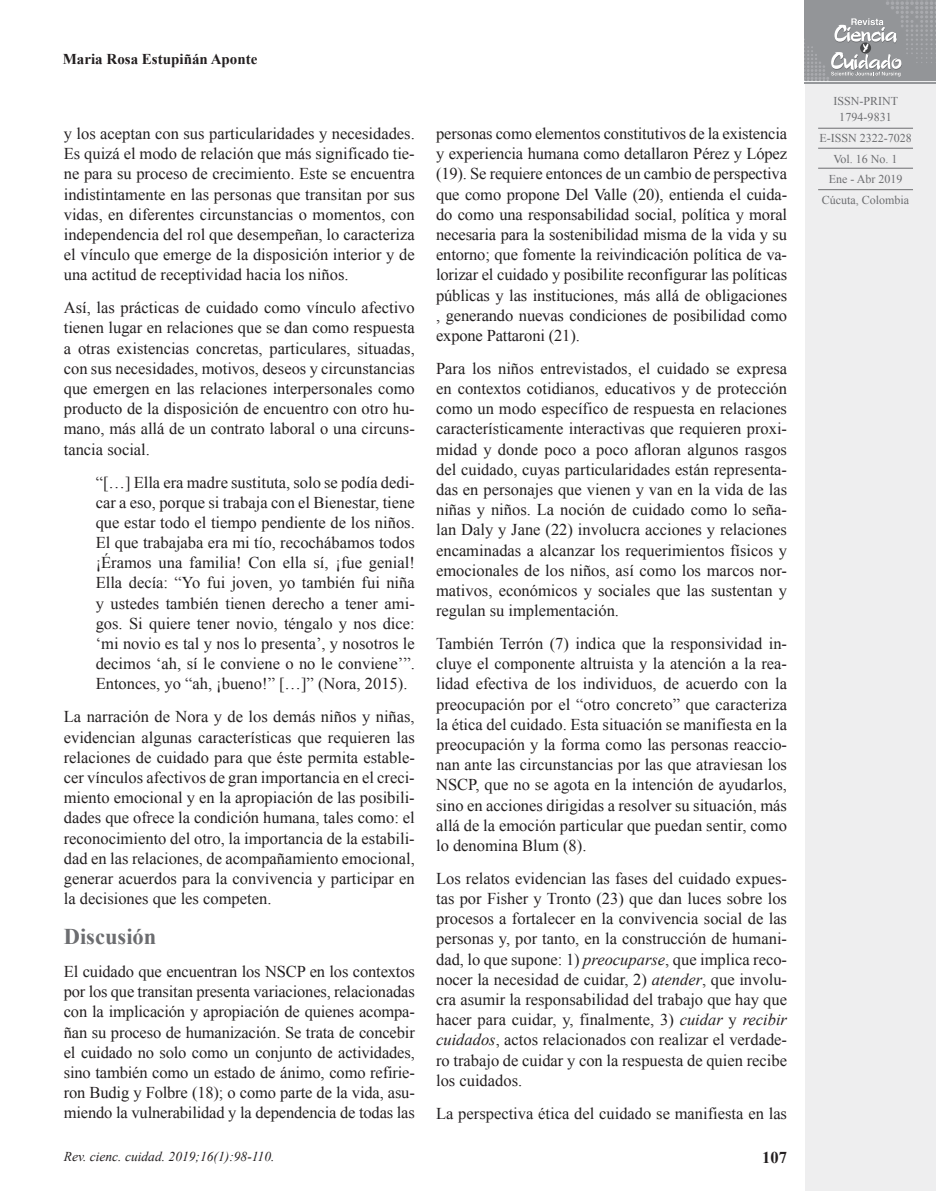
<style>
.page{position:relative;width:936px;height:1191px;background:#fff}
.page>*{position:absolute;margin:0;border:0;box-sizing:border-box;transform-origin:0 0}
.t1{font:700 22.5px "Times New Roman";color:#6c6d70}
.t2{font:16.5px/20.2px "Times New Roman";color:#231f20;text-align:justify}
.t3{font:700 16.5px "Times New Roman";color:#231f20}
.t4{font:700 15px "Times New Roman";color:#231f20}
.t5{font:italic 13.5px "Times New Roman";color:#231f20}
.t6{font:12px/20.7px "Times New Roman";color:#6c6d70;text-align:center}
.s1{font-style:italic}
</style>
<div class="page">
<div style="left:805px;top:0;width:130px;height:1191px;background:#eeeeef"></div>
<hr style="left:818px;top:128px;width:94px;height:1px;background:#6c6d70">
<hr style="left:818px;top:148px;width:94px;height:1px;background:#6c6d70">
<hr style="left:818px;top:168px;width:94px;height:1px;background:#6c6d70">
<hr style="left:818px;top:189px;width:94px;height:1px;background:#6c6d70">
<svg style="left:804px;top:0;width:132px;height:84px;background:#9e9fa2"></svg>
<p class="t4" style="left:63px;top:49px;width:196px">Maria Rosa Estupiñán Aponte</p>
<p class="t2" style="left:64px;top:123px;width:352px">y los aceptan con sus particularidades y necesidades.<br>Es quizá el modo de relación que más significado tie&shy;ne para su proceso de crecimiento. Este se encuentra indistintamente en las personas que transitan por sus vidas, en diferentes circunstancias o momentos, con independencia del rol que desempeñan, lo caracteriza el vínculo que emerge de la disposición interior y de una actitud de receptividad hacia los niños.</p>
<p class="t2" style="left:64px;top:297px;width:352px">Así, las prácticas de cuidado como vínculo afectivo tienen lugar en relaciones que se dan como respuesta a otras existencias concretas, particulares, situadas, con sus necesidades, motivos, deseos y circunstancias que emergen en las relaciones interpersonales como producto de la disposición de encuentro con otro hu&shy;mano, más allá de un contrato laboral o una circuns&shy;tancia social.</p>
<p class="t2" style="left:96px;top:471px;width:320px">“[…] Ella era madre sustituta, solo se podía dedi&shy;car a eso, porque si trabaja con el Bienestar, tiene que estar todo el tiempo pendiente de los niños.<br>El que trabajaba era mi tío, recochábamos todos ¡Éramos una familia! Con ella sí, ¡fue genial!<br>Ella decía: “Yo fui joven, yo también fui niña y ustedes también tienen derecho a tener ami&shy;gos. Si quiere tener novio, téngalo y nos dice: ‘mi novio es tal y nos lo presenta’, y nosotros le decimos ‘ah, sí le conviene o no le conviene’”.<br>Entonces, yo “ah, ¡bueno!” […]” (Nora, 2015).</p>
<p class="t2" style="left:64px;top:706px;width:352px">La narración de Nora y de los demás niños y niñas, evidencian algunas características que requieren las relaciones de cuidado para que éste permita estable&shy;cer vínculos afectivos de gran importancia en el creci&shy;miento emocional y en la apropiación de las posibili&shy;dades que ofrece la condición humana, tales como: el reconocimiento del otro, la importancia de la estabili&shy;dad en las relaciones, de acompañamiento emocional, generar acuerdos para la convivencia y participar en la decisiones que les competen.</p>
<h1 class="t1" style="left:64px;top:921px;width:94px">Discusión</h1>
<p class="t2" style="left:64px;top:961px;width:352px">El cuidado que encuentran los NSCP en los contextos por los que transitan presenta variaciones, relacionadas con la implicación y apropiación de quienes acompa&shy;ñan su proceso de humanización. Se trata de concebir el cuidado no solo como un conjunto de actividades, sino también como un estado de ánimo, como refirie&shy;ron Budig y Folbre (18); o como parte de la vida, asu&shy;miendo la vulnerabilidad y la dependencia de todas las</p>
<p class="t5" style="left:64px;top:1147px;width:212px">Rev. cienc. cuidad. 2019;16(1):98-110.</p>
<p class="t2" style="left:436px;top:123px;width:352px">personas como elementos constitutivos de la existencia y experiencia humana como detallaron Pérez y López (19). Se requiere entonces de un cambio de perspectiva que como propone Del Valle (20), entienda el cuida&shy;do como una responsabilidad social, política y moral necesaria para la sostenibilidad misma de la vida y su entorno; que fomente la reivindicación política de va&shy;lorizar el cuidado y posibilite reconfigurar las políticas públicas y las instituciones, más allá de obligaciones , generando nuevas condiciones de posibilidad como expone Pattaroni (21).</p>
<p class="t2" style="left:436px;top:358px;width:352px">Para los niños entrevistados, el cuidado se expresa en contextos cotidianos, educativos y de protección como un modo específico de respuesta en relaciones característicamente interactivas que requieren proxi&shy;midad y donde poco a poco afloran algunos rasgos del cuidado, cuyas particularidades están representa&shy;das en personajes que vienen y van en la vida de las niñas y niños. La noción de cuidado como lo seña&shy;lan Daly y Jane (22) involucra acciones y relaciones encaminadas a alcanzar los requerimientos físicos y emocionales de los niños, así como los marcos nor&shy;mativos, económicos y sociales que las sustentan y regulan su implementación.</p>
<p class="t2" style="left:436px;top:633px;width:352px">También Terrón (7) indica que la responsividad in&shy;cluye el componente altruista y la atención a la rea&shy;lidad efectiva de los individuos, de acuerdo con la preocupación por el “otro concreto” que caracteriza la ética del cuidado. Esta situación se manifiesta en la preocupación y la forma como las personas reaccio&shy;nan ante las circunstancias por las que atraviesan los NSCP, que no se agota en la intención de ayudarlos, sino en acciones dirigidas a resolver su situación, más allá de la emoción particular que puedan sentir, como lo denomina Blum (8).</p>
<p class="t2" style="left:436px;top:868px;width:352px">Los relatos evidencian las fases del cuidado expues&shy;tas por Fisher y Tronto (23) que dan luces sobre los procesos a fortalecer en la convivencia social de las personas y, por tanto, en la construcción de humani&shy;dad, lo que supone: 1) <span class="s1">preocuparse</span>, que implica reco&shy;nocer la necesidad de cuidar, 2) <span class="s1">atender</span>, que involu&shy;cra asumir la responsabilidad del trabajo que hay que hacer para cuidar, y, finalmente, 3) <span class="s1">cuidar</span> y <span class="s1">recibir cuidados</span>, actos relacionados con realizar el verdade&shy;ro trabajo de cuidar y con la respuesta de quien recibe los cuidados.</p>
<p class="t2" style="left:436px;top:1102px;width:352px">La perspectiva ética del cuidado se manifiesta en las</p>
<p class="t3" style="left:762px;top:1146px;width:26px">107</p>
<p class="t6" style="left:833px;top:92px;width:66px;line-height:16.5px">ISSN-PRINT<br>1794-9831</p>
<p class="t6" style="left:819px;top:127px;width:94px">E-ISSN 2322-7028<br>Vol. 16 No. 1<br>Ene - Abr 2019<br>Cúcuta, Colombia</p>
</div>
